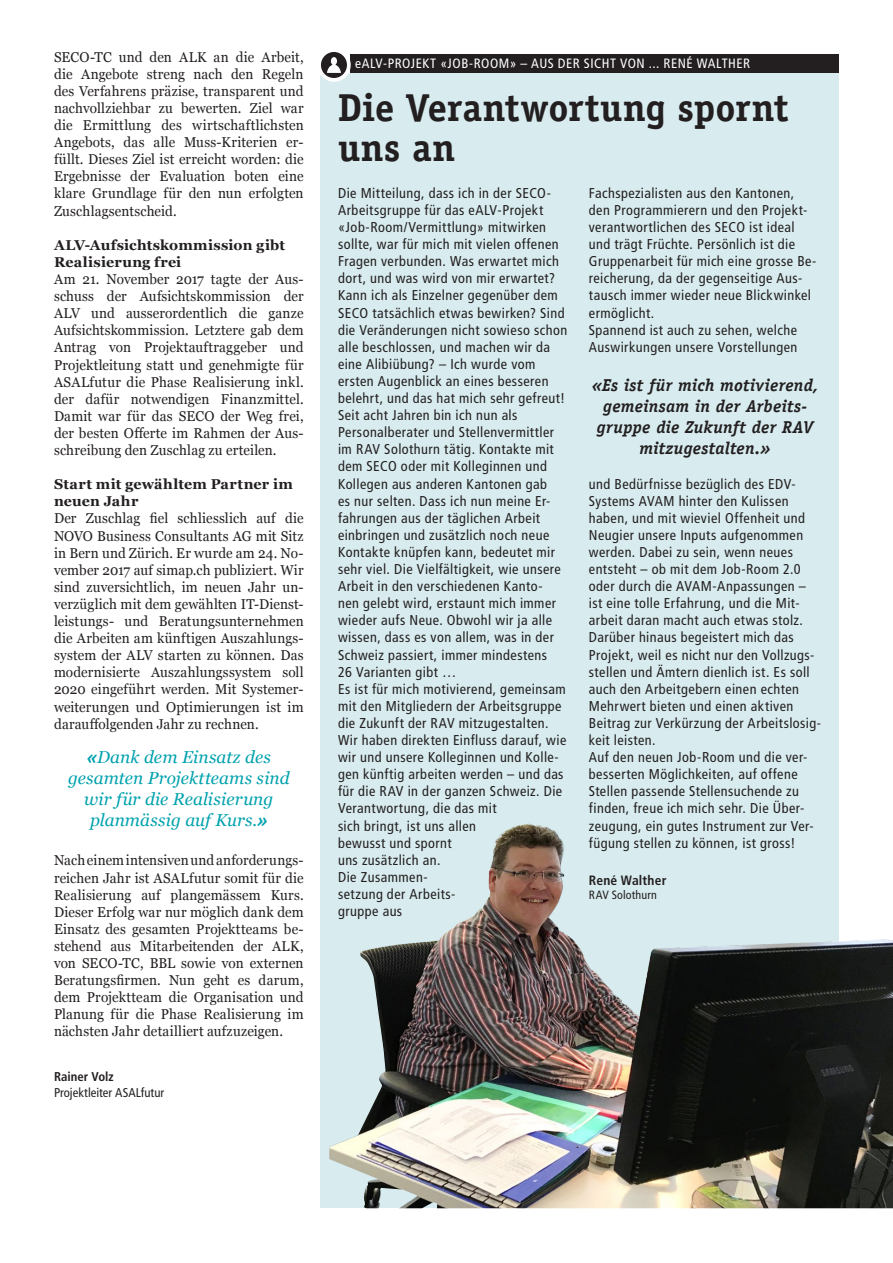
<style>
.page{position:relative;width:893px;height:1263px;background:#fff}
.page>*{position:absolute;margin:0;border:0;box-sizing:border-box;transform-origin:0 0}
.t1{font:700 39px/40.5px "Officina Serif Std";color:#231f20}
.Zitat{font:italic 700 17.25px "Officina Serif Std";letter-spacing:.015em;color:#231f20}
.Zitat-2{font:italic 17.25px "Georgia";letter-spacing:.005em;color:#00a2ae}
.Von_mir_aus___aus_de{font:condensed 14.25px/17.1px "Frutiger LT Std";letter-spacing:.03em;color:#231f20}
.Lauftext{font:14.25px/17.1px "Georgia";letter-spacing:.01em;color:#231f20;text-align:justify;scale:.95 1}
.Untertitel{font:700 14.25px/17.1px "Georgia";letter-spacing:.01em;color:#231f20}
.Rubrik{font:condensed 13.5px "Frutiger LT Std";letter-spacing:.04em;color:#fff}
.t2{font:700 condensed 13.5px "Frutiger LT Std";letter-spacing:.015em;color:#231f20}
.Von_mir_aus___aus_de-2{font:condensed 12.75px "Frutiger LT Std";color:#231f20}
.Von_mir_aus___aus_de-3{font:700 condensed 12.75px "Frutiger LT Std";color:#231f20}
.t3{font:condensed 12px "Frutiger LT Std";letter-spacing:.01em;color:#231f20}
.s1{font-family:"Officina Serif Std";font-weight:700}
</style>
<div class="page">
<div style="left:321px;top:73px;width:518px;height:1134px;background:#d8ecef"></div>
<div style="left:351px;top:54px;width:488px;height:19px;background:#231f20"></div>
<div style="left:317px;top:48px;width:34px;height:34px;background:#fff;border-radius:50%"></div>
<svg style="left:321px;top:52px;width:26px;height:26px"></svg>
<img style="left:329px;top:823px;width:564px;height:385px">
<p class="Lauftext" style="left:54px;top:48px;width:264px">SECO-TC und den ALK an die Arbeit, die Angebote streng nach den Regeln des Verfahrens präzise, transparent und nachvollziehbar zu bewerten. Ziel war die Ermittlung des wirtschaftlichsten Angebots, das alle Muss-Kriterien er&shy;füllt. Dieses Ziel ist erreicht worden: die Ergebnisse der Evaluation boten eine klare Grundlage für den nun erfolgten Zuschlagsentscheid.</p>
<p class="Untertitel" style="left:54px;top:236px;width:233px">ALV-Aufsichtskommission gibt<br>Realisierung frei</p>
<p class="Lauftext" style="left:54px;top:270px;width:264px">Am 21. November 2017 tagte der Aus&shy;schuss der Aufsichtskommission der ALV und ausserordentlich die ganze Aufsichtskommission. Letztere gab dem Antrag von Projektauftraggeber und Projektleitung statt und genehmigte für ASALfutur die Phase Realisierung inkl. der dafür notwendigen Finanzmittel.<br>Damit war für das SECO der Weg frei, der besten Offerte im Rahmen der Aus&shy;schreibung den Zuschlag zu erteilen.</p>
<p class="Untertitel" style="left:54px;top:475px;width:240px">Start mit gewähltem Partner im neuen Jahr</p>
<p class="Lauftext" style="left:54px;top:509px;width:264px">Der Zuschlag fiel schliesslich auf die NOVO Business Consultants AG mit Sitz in Bern und Zürich. Er wurde am 24. No&shy;vember 2017 auf simap.ch publiziert. Wir sind zuversichtlich, im neuen Jahr un&shy;verzüglich mit dem gewählten IT-Dienst&shy;leistungs- und Beratungsunternehmen die Arbeiten am künftigen Auszahlungs&shy;system der ALV starten zu können. Das modernisierte Auszahlungssystem soll 2020 eingeführt werden. Mit Systemer&shy;weiterungen und Optimierungen ist im darauffolgenden Jahr zu rechnen.</p>
<p class="Zitat-2" style="left:87px;top:745px;width:186px"><span class="s1">«</span>Dank dem Einsatz des</p>
<p class="Zitat-2" style="left:68px;top:766px;width:223px">gesamten Projektteams sind</p>
<p class="Zitat-2" style="left:84px;top:787px;width:191px">wir für die Realisierung</p>
<p class="Zitat-2" style="left:90px;top:808px;width:179px">planmässig auf Kurs.<span class="s1">»</span></p>
<p class="Lauftext" style="left:54px;top:851px;width:264px">Nach einem intensiven und anforderungs&shy;reichen Jahr ist ASALfutur somit für die Realisierung auf plangemässem Kurs.<br>Dieser Erfolg war nur möglich dank dem Einsatz des gesamten Projektteams be&shy;stehend aus Mitarbeitenden der ALK, von SECO-TC, BBL sowie von externen Beratungsfirmen. Nun geht es darum, dem Projektteam die Organisation und Planung für die Phase Realisierung im nächsten Jahr detailliert aufzuzeigen.</p>
<p class="Von_mir_aus___aus_de-3" style="left:54px;top:1069px;width:61px">Rainer Volz</p>
<p class="Von_mir_aus___aus_de-2" style="left:54px;top:1085px;width:112px">Projektleiter ASALfutur</p>
<p class="Rubrik" style="left:355px;top:56px;width:397px">eALV-PROJEKT «JOB-ROOM» – AUS DER SICHT VON ... RENÉ WALTHER</p>
<p class="t1" style="left:338px;top:87px;width:452px">Die Verantwortung spornt uns an</p>
<p class="Von_mir_aus___aus_de" style="left:338px;top:184px;width:231px">Die Mitteilung, dass ich in der SECO-Arbeitsgruppe für das eALV-Projekt «Job-Room/Vermittlung» mitwirken sollte, war für mich mit vielen offenen Fragen verbunden. Was erwartet mich dort, und was wird von mir erwartet?<br>Kann ich als Einzelner gegenüber dem SECO tatsächlich etwas bewirken? Sind die Veränderungen nicht sowieso schon alle beschlossen, und machen wir da eine Alibiübung? – Ich wurde vom ersten Augenblick an eines besseren belehrt, und das hat mich sehr gefreut!</p>
<p class="Von_mir_aus___aus_de" style="left:338px;top:407px;width:224px">Seit acht Jahren bin ich nun als Personalberater und Stellenvermittler im RAV Solothurn tätig. Kontakte mit dem SECO oder mit Kolleginnen und Kollegen aus anderen Kantonen gab es nur selten. Dass ich nun meine Er&shy;fahrungen aus der täglichen Arbeit einbringen und zusätzlich noch neue Kontakte knüpfen kann, bedeutet mir sehr viel. Die Vielfältigkeit, wie unsere Arbeit in den verschiedenen Kanto&shy;nen gelebt wird, erstaunt mich immer wieder aufs Neue. Obwohl wir ja alle wissen, dass es von allem, was in der Schweiz passiert, immer mindestens 26 Varianten gibt …</p>
<p class="Von_mir_aus___aus_de" style="left:338px;top:680px;width:230px">Es ist für mich motivierend, gemeinsam mit den Mitgliedern der Arbeitsgruppe die Zukunft der RAV mitzugestalten.<br>Wir haben direkten Einfluss darauf, wie wir und unsere Kolleginnen und Kolle&shy;gen künftig arbeiten werden – und das für die RAV in der ganzen Schweiz. Die<br>Verantwortung, die das mit<br>sich bringt, ist uns allen<br>bewusst und spornt<br>uns zusätzlich an.</p>
<p class="Von_mir_aus___aus_de" style="left:338px;top:868px;width:119px">Die Zusammen&shy;setzung der Arbeits&shy;gruppe aus</p>
<p class="Von_mir_aus___aus_de" style="left:589px;top:184px;width:229px">Fachspezialisten aus den Kantonen, den Programmierern und den Projekt&shy;verantwortlichen des SECO ist ideal und trägt Früchte. Persönlich ist die Gruppenarbeit für mich eine grosse Be&shy;reicherung, da der gegenseitige Aus&shy;tausch immer wieder neue Blickwinkel ermöglicht.</p>
<p class="Von_mir_aus___aus_de" style="left:589px;top:321px;width:210px">Spannend ist auch zu sehen, welche<br>Auswirkungen unsere Vorstellungen</p>
<p class="Zitat" style="left:592px;top:375px;width:228px">«Es ist für mich motivierend,</p>
<p class="Zitat" style="left:603px;top:396px;width:205px">gemeinsam in der Arbeits-</p>
<p class="Zitat" style="left:597px;top:417px;width:218px">gruppe die Zukunft der RAV</p>
<p class="Zitat" style="left:639px;top:438px;width:133px">mitzugestalten.»</p>
<p class="Von_mir_aus___aus_de" style="left:589px;top:475px;width:219px">und Bedürfnisse bezüglich des EDV-Systems AVAM hinter den Kulissen haben, und mit wieviel Offenheit und Neugier unsere Inputs aufgenommen werden. Dabei zu sein, wenn neues entsteht – ob mit dem Job-Room 2.0 oder durch die AVAM-Anpassungen – ist eine tolle Erfahrung, und die Mit&shy;arbeit daran macht auch etwas stolz.</p>
<p class="Von_mir_aus___aus_de" style="left:589px;top:629px;width:234px">Darüber hinaus begeistert mich das Projekt, weil es nicht nur den Vollzugs&shy;stellen und Ämtern dienlich ist. Es soll auch den Arbeitgebern einen echten Mehrwert bieten und einen aktiven Beitrag zur Verkürzung der Arbeitslosig&shy;keit leisten.</p>
<p class="Von_mir_aus___aus_de" style="left:589px;top:749px;width:226px">Auf den neuen Job-Room und die ver&shy;besserten Möglichkeiten, auf offene Stellen passende Stellensuchende zu finden, freue ich mich sehr. Die Über&shy;zeugung, ein gutes Instrument zur Ver&shy;fügung stellen zu können, ist gross!</p>
<p class="t2" style="left:589px;top:872px;width:79px">René Walther</p>
<p class="t3" style="left:589px;top:888px;width:69px">RAV Solothurn</p>
</div>
